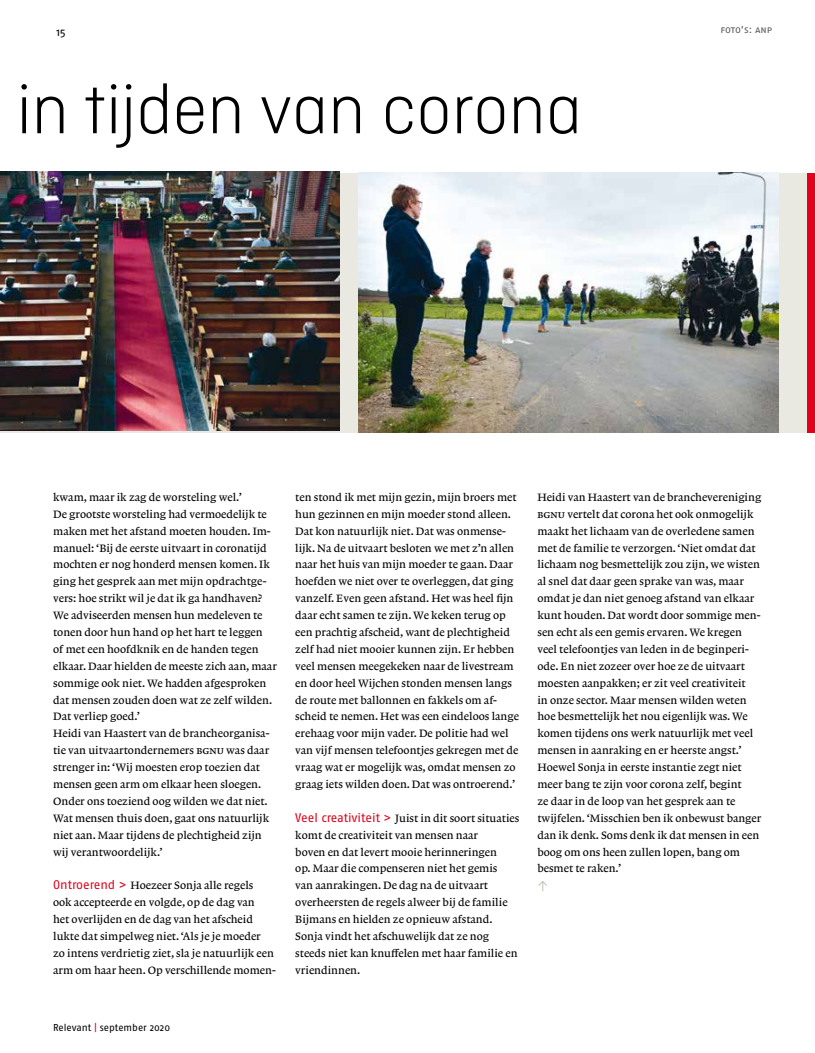
<style>
.page{position:relative;width:815px;height:1053px;background:#fff}
.page>*{position:absolute;margin:0;border:0;box-sizing:border-box;transform-origin:0 0}
.t1{font:300 73.62px "Ciutadella";color:#000}
.t2{font:11.25px/16.9px "Lexicon No 1 Roman A";color:#000}
.t3{font:11.25px "Fago No";color:#000}
.t4{font:11px "The Sans Expert";color:#bcbaab}
.t5{font:10px "Fago No";letter-spacing:-.005em;color:#000}
.t6{font:10px "Fago No Regular Lf Caps";letter-spacing:-.02em;color:#58585a}
.s1{font-family:"Lexicon No 1 Roman A Exp"}
.s2{font-family:"Fago No";font-size:12.5px;color:#e2001a}
.s3{color:#e2001a}
</style>
<div class="page">
<div style="left:0;top:172px;width:815px;height:260px;background:#e9e8e1"></div>
<div style="left:807px;top:172px;width:8px;height:260px;background:#e2001a"></div>
<img style="left:358px;top:172px;width:421px;height:260px">
<img style="left:0;top:171px;width:340px;height:260px">
<p class="t3" style="left:56px;top:26px;width:11px">15</p>
<h1 class="t1" style="left:17px;top:70px;width:567px">in tijden van corona</h1>
<p class="t6" style="left:721px;top:24px;width:53px">foto’s: anp</p>
<p class="t2" style="left:53px;top:489px;width:225px">kwam, maar ik zag de worsteling wel.’<br>De grootste worsteling had vermoedelijk te maken met het afstand moeten houden. Im&shy;manuel: ‘Bij de eerste uitvaart in coronatijd mochten er nog honderd mensen komen. Ik ging het gesprek aan met mijn opdrachtge&shy;vers: hoe strikt wil je dat ik ga handhaven?<br>We adviseerden mensen hun medeleven te tonen door hun hand op het hart te leggen<br>of met een hoofdknik en de handen tegen elkaar. Daar hielden de meeste zich aan, maar sommige ook niet. We hadden afgesproken dat mensen zouden doen wat ze zelf wilden.<br>Dat verliep goed.’<br>Heidi van Haastert van de brancheorganisa&shy;tie van uitvaartondernemers <span class="s1">bgnu</span> was daar strenger in: ‘Wij moesten erop toezien dat mensen geen arm om elkaar heen sloegen.<br>Onder ons toeziend oog wilden we dat niet.<br>Wat mensen thuis doen, gaat ons natuurlijk niet aan. Maar tijdens de plechtigheid zijn wij verantwoordelijk.’</p>
<p class="t2" style="left:53px;top:877px;width:224px"><span class="s2">Ontroerend &gt;</span> Hoezeer Sonja alle regels<br>ook accepteerde en volgde, op de dag van<br>het overlijden en de dag van het afscheid lukte dat simpelweg niet. ‘Als je je moeder<br>zo intens verdrietig ziet, sla je natuurlijk een arm om haar heen. Op verschillende momen-</p>
<p class="t2" style="left:295px;top:489px;width:225px">ten stond ik met mijn gezin, mijn broers met hun gezinnen en mijn moeder stond alleen.<br>Dat kon natuurlijk niet. Dat was onmense&shy;lijk. Na de uitvaart besloten we met z’n allen naar het huis van mijn moeder te gaan. Daar hoefden we niet over te overleggen, dat ging vanzelf. Even geen afstand. Het was heel fijn daar echt samen te zijn. We keken terug op een prachtig afscheid, want de plechtigheid zelf had niet mooier kunnen zijn. Er hebben veel mensen meegekeken naar de livestream en door heel Wijchen stonden mensen langs de route met ballonnen en fakkels om af&shy;scheid te nemen. Het was een eindeloos lange erehaag voor mijn vader. De politie had wel van vijf mensen telefoontjes gekregen met de vraag wat er mogelijk was, omdat mensen zo graag iets wilden doen. Dat was ontroerend.’</p>
<p class="t2" style="left:295px;top:809px;width:226px"><span class="s2">Veel creativiteit &gt;</span> Juist in dit soort situaties komt de creativiteit van mensen naar<br>boven en dat levert mooie herinneringen<br>op. Maar die compenseren niet het gemis<br>van aanrakingen. De dag na de uitvaart overheersten de regels alweer bij de familie Bijmans en hielden ze opnieuw afstand.<br>Sonja vindt het afschuwelijk dat ze nog steeds niet kan knuffelen met haar familie en vriendinnen.</p>
<p class="t2" style="left:537px;top:489px;width:225px">Heidi van Haastert van de branchevereniging <span class="s1">bgnu</span> vertelt dat corona het ook onmogelijk maakt het lichaam van de overledene samen met de familie te verzorgen. ‘Niet omdat dat lichaam nog besmettelijk zou zijn, we wisten al snel dat daar geen sprake van was, maar omdat je dan niet genoeg afstand van elkaar kunt houden. Dat wordt door sommige men&shy;sen echt als een gemis ervaren. We kregen veel telefoontjes van leden in de beginperi&shy;ode. En niet zozeer over hoe ze de uitvaart moesten aanpakken; er zit veel creativiteit<br>in onze sector. Maar mensen wilden weten hoe besmettelijk het nou eigenlijk was. We komen tijdens ons werk natuurlijk met veel mensen in aanraking en er heerste angst.’ Hoewel Sonja in eerste instantie zegt niet meer bang te zijn voor corona zelf, begint<br>ze daar in de loop van het gesprek aan te twijfelen. ‘Misschien ben ik onbewust banger dan ik denk. Soms denk ik dat mensen in een boog om ons heen zullen lopen, bang om besmet te raken.’</p>
<p class="t4" style="left:537px;top:876px;width:12px">\</p>
<p class="t5" style="left:53px;top:1021px;width:119px">Relevant <span class="s3">|</span> september 2020</p>
</div>
